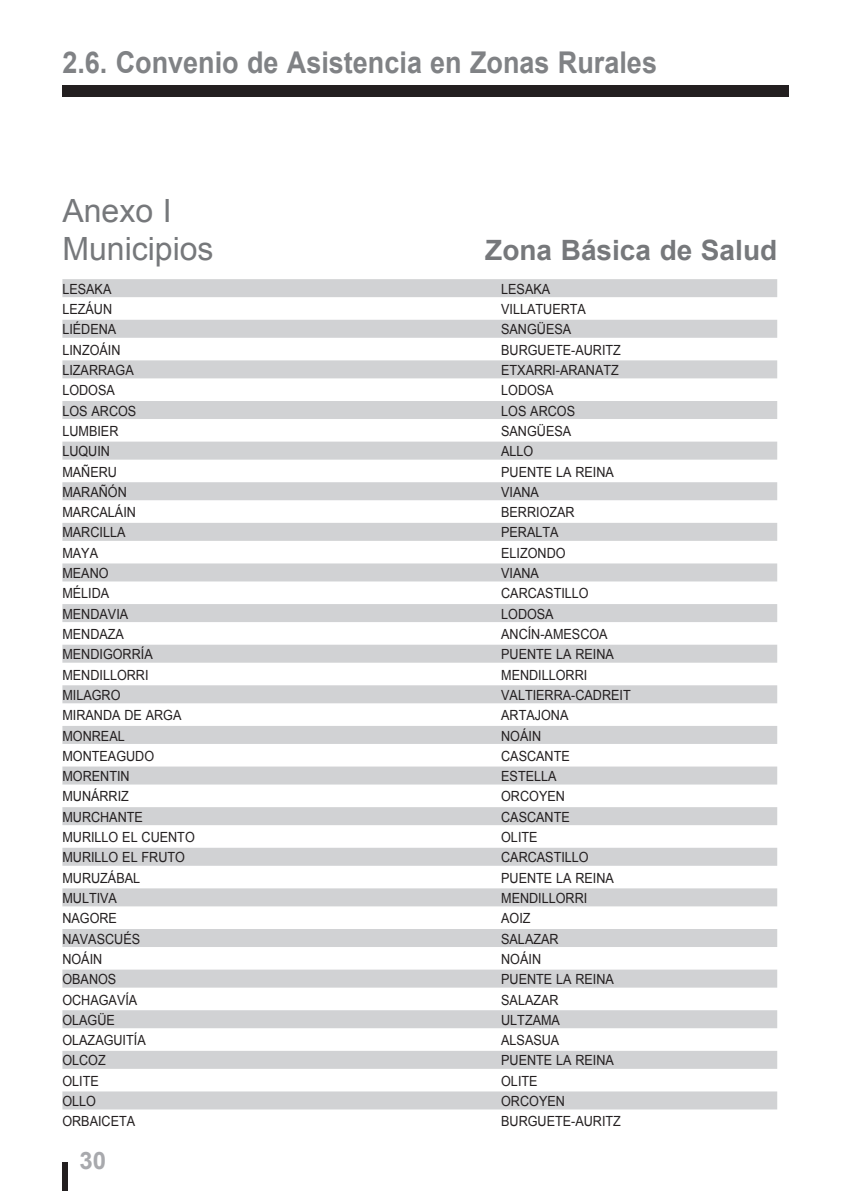
<style>
.page{position:relative;width:851px;height:1191px;background:#fff}
.page>*{position:absolute;margin:0;border:0;box-sizing:border-box;transform-origin:0 0}
.t1{font:32px/38.4px "Arial";color:#76787b}
.t2{font:700 30px "Arial";color:#808285;scale:.9 1}
.t3{font:700 28px "Arial";color:#76787b}
.t4{font:700 24px "Arial";color:#a8a9ad}
.t5{font:14px "Arial";color:#231f20;scale:.9 1}
</style>
<div class="page">
<div style="left:62px;top:85px;width:726px;height:11px;background:#231f20"></div>
<div style="left:62px;top:1162px;width:6px;height:29px;background:#231f20"></div>
<div style="left:62px;top:279px;width:715px;height:18px;background:#d1d2d4"></div>
<div style="left:62px;top:320px;width:715px;height:18px;background:#d1d2d4"></div>
<div style="left:62px;top:360px;width:715px;height:18px;background:#d1d2d4"></div>
<div style="left:62px;top:401px;width:715px;height:18px;background:#d1d2d4"></div>
<div style="left:62px;top:441px;width:715px;height:18px;background:#d1d2d4"></div>
<div style="left:62px;top:482px;width:715px;height:18px;background:#d1d2d4"></div>
<div style="left:62px;top:523px;width:715px;height:18px;background:#d1d2d4"></div>
<div style="left:62px;top:563px;width:715px;height:18px;background:#d1d2d4"></div>
<div style="left:62px;top:604px;width:715px;height:18px;background:#d1d2d4"></div>
<div style="left:62px;top:644px;width:715px;height:18px;background:#d1d2d4"></div>
<div style="left:62px;top:685px;width:715px;height:18px;background:#d1d2d4"></div>
<div style="left:62px;top:726px;width:715px;height:18px;background:#d1d2d4"></div>
<div style="left:62px;top:766px;width:715px;height:18px;background:#d1d2d4"></div>
<div style="left:62px;top:807px;width:715px;height:18px;background:#d1d2d4"></div>
<div style="left:62px;top:847px;width:715px;height:18px;background:#d1d2d4"></div>
<div style="left:62px;top:888px;width:715px;height:18px;background:#d1d2d4"></div>
<div style="left:62px;top:929px;width:715px;height:18px;background:#d1d2d4"></div>
<div style="left:62px;top:969px;width:715px;height:18px;background:#d1d2d4"></div>
<div style="left:62px;top:1010px;width:715px;height:18px;background:#d1d2d4"></div>
<div style="left:62px;top:1050px;width:715px;height:18px;background:#d1d2d4"></div>
<div style="left:62px;top:1091px;width:715px;height:18px;background:#d1d2d4"></div>
<h2 class="t2" style="left:62px;top:46px;width:662px">2.6. Convenio de Asistencia en Zonas Rurales</h2>
<h1 class="t1" style="left:62px;top:191px;width:153px">Anexo I<br>Municipios</h1>
<h3 class="t3" style="left:485px;top:235px;width:293px">Zona Básica de Salud</h3>
<p class="t5" style="left:62px;top:281px;width:56px">LESAKA</p>
<p class="t5" style="left:501px;top:281px;width:56px">LESAKA</p>
<p class="t5" style="left:62px;top:301px;width:57px">LEZÁUN</p>
<p class="t5" style="left:501px;top:301px;width:96px">VILLATUERTA</p>
<p class="t5" style="left:62px;top:322px;width:61px">LIÉDENA</p>
<p class="t5" style="left:501px;top:322px;width:79px">SANGÜESA</p>
<p class="t5" style="left:62px;top:342px;width:66px">LINZOÁIN</p>
<p class="t5" style="left:501px;top:342px;width:134px">BURGUETE-AURITZ</p>
<p class="t5" style="left:62px;top:362px;width:81px">LIZARRAGA</p>
<p class="t5" style="left:501px;top:362px;width:132px">ETXARRI-ARANATZ</p>
<p class="t5" style="left:62px;top:382px;width:60px">LODOSA</p>
<p class="t5" style="left:501px;top:382px;width:60px">LODOSA</p>
<p class="t5" style="left:62px;top:403px;width:84px">LOS ARCOS</p>
<p class="t5" style="left:501px;top:403px;width:84px">LOS ARCOS</p>
<p class="t5" style="left:62px;top:423px;width:64px">LUMBIER</p>
<p class="t5" style="left:501px;top:423px;width:79px">SANGÜESA</p>
<p class="t5" style="left:62px;top:443px;width:54px">LUQUIN</p>
<p class="t5" style="left:501px;top:443px;width:37px">ALLO</p>
<p class="t5" style="left:62px;top:464px;width:62px">MAÑERU</p>
<p class="t5" style="left:501px;top:464px;width:127px">PUENTE LA REINA</p>
<p class="t5" style="left:62px;top:484px;width:73px">MARAÑÓN</p>
<p class="t5" style="left:501px;top:484px;width:44px">VIANA</p>
<p class="t5" style="left:62px;top:504px;width:83px">MARCALÁIN</p>
<p class="t5" style="left:501px;top:504px;width:83px">BERRIOZAR</p>
<p class="t5" style="left:62px;top:525px;width:72px">MARCILLA</p>
<p class="t5" style="left:501px;top:525px;width:65px">PERALTA</p>
<p class="t5" style="left:62px;top:545px;width:41px">MAYA</p>
<p class="t5" style="left:501px;top:545px;width:73px">ELIZONDO</p>
<p class="t5" style="left:62px;top:565px;width:53px">MEANO</p>
<p class="t5" style="left:501px;top:565px;width:44px">VIANA</p>
<p class="t5" style="left:62px;top:585px;width:54px">MÉLIDA</p>
<p class="t5" style="left:501px;top:585px;width:99px">CARCASTILLO</p>
<p class="t5" style="left:62px;top:606px;width:75px">MENDAVIA</p>
<p class="t5" style="left:501px;top:606px;width:60px">LODOSA</p>
<p class="t5" style="left:62px;top:626px;width:70px">MENDAZA</p>
<p class="t5" style="left:501px;top:626px;width:120px">ANCÍN-AMESCOA</p>
<p class="t5" style="left:62px;top:646px;width:102px">MENDIGORRÍA</p>
<p class="t5" style="left:501px;top:646px;width:127px">PUENTE LA REINA</p>
<p class="t5" style="left:62px;top:667px;width:97px">MENDILLORRI</p>
<p class="t5" style="left:501px;top:667px;width:97px">MENDILLORRI</p>
<p class="t5" style="left:62px;top:687px;width:66px">MILAGRO</p>
<p class="t5" style="left:501px;top:687px;width:145px">VALTIERRA-CADREIT</p>
<p class="t5" style="left:62px;top:707px;width:134px">MIRANDA DE ARGA</p>
<p class="t5" style="left:501px;top:707px;width:76px">ARTAJONA</p>
<p class="t5" style="left:62px;top:728px;width:71px">MONREAL</p>
<p class="t5" style="left:501px;top:728px;width:46px">NOÁIN</p>
<p class="t5" style="left:62px;top:748px;width:103px">MONTEAGUDO</p>
<p class="t5" style="left:501px;top:748px;width:78px">CASCANTE</p>
<p class="t5" style="left:62px;top:768px;width:76px">MORENTIN</p>
<p class="t5" style="left:501px;top:768px;width:63px">ESTELLA</p>
<p class="t5" style="left:62px;top:788px;width:75px">MUNÁRRIZ</p>
<p class="t5" style="left:501px;top:788px;width:72px">ORCOYEN</p>
<p class="t5" style="left:62px;top:809px;width:91px">MURCHANTE</p>
<p class="t5" style="left:501px;top:809px;width:78px">CASCANTE</p>
<p class="t5" style="left:62px;top:829px;width:149px">MURILLO EL CUENTO</p>
<p class="t5" style="left:501px;top:829px;width:42px">OLITE</p>
<p class="t5" style="left:62px;top:849px;width:138px">MURILLO EL FRUTO</p>
<p class="t5" style="left:501px;top:849px;width:99px">CARCASTILLO</p>
<p class="t5" style="left:62px;top:870px;width:88px">MURUZÁBAL</p>
<p class="t5" style="left:501px;top:870px;width:127px">PUENTE LA REINA</p>
<p class="t5" style="left:62px;top:890px;width:62px">MULTIVA</p>
<p class="t5" style="left:501px;top:890px;width:97px">MENDILLORRI</p>
<p class="t5" style="left:62px;top:910px;width:62px">NAGORE</p>
<p class="t5" style="left:501px;top:910px;width:34px">AOIZ</p>
<p class="t5" style="left:62px;top:931px;width:88px">NAVASCUÉS</p>
<p class="t5" style="left:501px;top:931px;width:65px">SALAZAR</p>
<p class="t5" style="left:62px;top:951px;width:46px">NOÁIN</p>
<p class="t5" style="left:501px;top:951px;width:46px">NOÁIN</p>
<p class="t5" style="left:62px;top:971px;width:61px">OBANOS</p>
<p class="t5" style="left:501px;top:971px;width:127px">PUENTE LA REINA</p>
<p class="t5" style="left:62px;top:991px;width:85px">OCHAGAVÍA</p>
<p class="t5" style="left:501px;top:991px;width:65px">SALAZAR</p>
<p class="t5" style="left:62px;top:1012px;width:60px">OLAGÜE</p>
<p class="t5" style="left:501px;top:1012px;width:67px">ULTZAMA</p>
<p class="t5" style="left:62px;top:1032px;width:94px">OLAZAGUITÍA</p>
<p class="t5" style="left:501px;top:1032px;width:66px">ALSASUA</p>
<p class="t5" style="left:62px;top:1052px;width:50px">OLCOZ</p>
<p class="t5" style="left:501px;top:1052px;width:127px">PUENTE LA REINA</p>
<p class="t5" style="left:62px;top:1073px;width:42px">OLITE</p>
<p class="t5" style="left:501px;top:1073px;width:42px">OLITE</p>
<p class="t5" style="left:62px;top:1093px;width:39px">OLLO</p>
<p class="t5" style="left:501px;top:1093px;width:72px">ORCOYEN</p>
<p class="t5" style="left:62px;top:1113px;width:82px">ORBAICETA</p>
<p class="t5" style="left:501px;top:1113px;width:134px">BURGUETE-AURITZ</p>
<h3 class="t4" style="left:79px;top:1147px;width:28px">30</h3>
</div>
